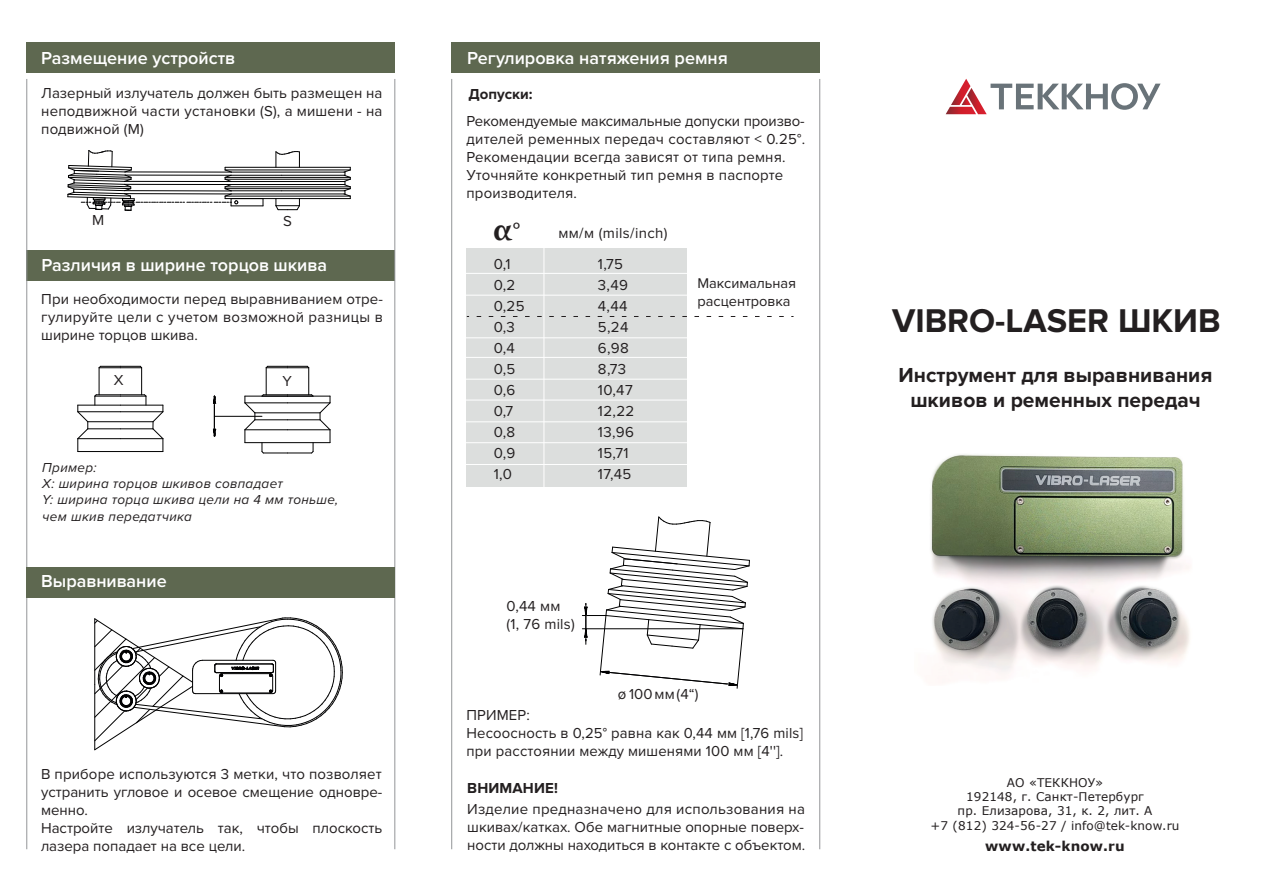
<style>
.page{position:relative;width:1263px;height:893px;background:#fff}
.page>*{position:absolute;margin:0;border:0;box-sizing:border-box;transform-origin:0 0}
.t1{font:700 34.05px "Proxima Nova";color:#231f20}
.t2{font:700 31.5px "Constantia";color:#231f20}
.t3{font:700 21px/25.2px "Proxima Nova";color:#231f20;text-align:center}
.t4{font:600 18px "Proxima Nova";color:#fff}
.t5{font:15px/21px "Proxima Nova";letter-spacing:.01em;color:#231f20}
.t6{font:700 15px "Proxima Nova";letter-spacing:.01em;color:#231f20}
.t7{font:14.55px/17.5px "Proxima Nova";color:#231f20}
.t8{font:italic 13.5px/16.2px "Proxima Nova";letter-spacing:.025em;color:#231f20}
.t9{font:700 13.5px "Verdana";letter-spacing:.01em;color:#231f20}
.t10{font:12px/14.4px "Verdana";letter-spacing:.01em;color:#231f20;text-align:center}
.s1{font-size:21px}
</style>
<div class="page">
<svg style="left:94px;top:618px;width:249px;height:132px"></svg>
<div style="left:27px;top:42px;width:368px;height:31px;background:#5e6850"></div>
<div style="left:27px;top:250px;width:368px;height:31px;background:#5e6850"></div>
<hr style="left:27px;top:79px;width:1px;height:770px;background:#939598">
<hr style="left:395px;top:79px;width:1px;height:770px;background:#939598">
<div style="left:452px;top:42px;width:368px;height:31px;background:#5e6850"></div>
<hr style="left:451px;top:79px;width:1px;height:770px;background:#939598">
<hr style="left:819px;top:79px;width:1px;height:770px;background:#939598">
<div style="left:27px;top:567px;width:368px;height:30px;background:#5e6850"></div>
<svg style="left:582px;top:516px;width:168px;height:173px"></svg>
<hr style="left:214px;top:416px;width:48px;height:1px;background:#000001">
<svg style="left:95px;top:366px;width:52px;height:39px"></svg>
<hr style="left:120px;top:438px;width:43px;height:1px;background:#000001">
<hr style="left:88px;top:429px;width:32px;height:1px;background:#000001">
<hr style="left:78px;top:411px;width:42px;height:1px;background:#000001">
<hr style="left:78px;top:405px;width:42px;height:1px;background:#000001">
<hr style="left:120px;top:405px;width:43px;height:1px;background:#000001">
<hr style="left:120px;top:411px;width:43px;height:1px;background:#000001">
<hr style="left:120px;top:429px;width:33px;height:1px;background:#000001">
<hr style="left:88px;top:421px;width:65px;height:1px;background:#000001">
<hr style="left:78px;top:438px;width:42px;height:1px;background:#000001">
<hr style="left:78px;top:451px;width:85px;height:1px;background:#000001">
<svg style="left:153px;top:405px;width:11px;height:47px"></svg>
<svg style="left:77px;top:405px;width:12px;height:47px"></svg>
<svg style="left:262px;top:366px;width:51px;height:30px"></svg>
<hr style="left:287px;top:429px;width:43px;height:1px;background:#000001">
<hr style="left:255px;top:420px;width:32px;height:1px;background:#000001">
<hr style="left:245px;top:403px;width:42px;height:1px;background:#000001">
<hr style="left:245px;top:396px;width:42px;height:1px;background:#000001">
<hr style="left:287px;top:396px;width:43px;height:1px;background:#000001">
<hr style="left:287px;top:403px;width:43px;height:1px;background:#000001">
<hr style="left:287px;top:420px;width:33px;height:1px;background:#000001">
<hr style="left:255px;top:413px;width:65px;height:1px;background:#000001">
<hr style="left:245px;top:429px;width:42px;height:1px;background:#000001">
<hr style="left:245px;top:442px;width:85px;height:1px;background:#000001">
<svg style="left:320px;top:396px;width:11px;height:47px"></svg>
<svg style="left:245px;top:396px;width:11px;height:47px"></svg>
<svg style="left:262px;top:443px;width:52px;height:11px"></svg>
<svg style="left:213px;top:396px;width:3px;height:9px"></svg>
<svg style="left:213px;top:428px;width:3px;height:9px"></svg>
<hr style="left:214px;top:396px;width:1px;height:40px;background:#000001">
<hr style="left:231px;top:175px;width:51px;height:1px;background:#000001">
<hr style="left:231px;top:184px;width:114px;height:1px;background:#000001">
<hr style="left:225px;top:196px;width:125px;height:1px;background:#000001">
<hr style="left:231px;top:194px;width:114px;height:1px;background:#000001">
<hr style="left:225px;top:167px;width:125px;height:1px;background:#000001">
<hr style="left:225px;top:198px;width:125px;height:1px;background:#000001">
<hr style="left:225px;top:179px;width:125px;height:1px;background:#000001">
<hr style="left:225px;top:170px;width:125px;height:1px;background:#000001">
<hr style="left:225px;top:188px;width:125px;height:1px;background:#000001">
<hr style="left:225px;top:177px;width:125px;height:1px;background:#000001">
<hr style="left:231px;top:181px;width:114px;height:1px;background:#000001">
<hr style="left:231px;top:172px;width:114px;height:1px;background:#000001">
<hr style="left:225px;top:187px;width:125px;height:1px;background:#000001">
<hr style="left:231px;top:191px;width:51px;height:1px;background:#000001">
<hr style="left:282px;top:191px;width:63px;height:1px;background:#000001">
<hr style="left:282px;top:175px;width:63px;height:1px;background:#000001">
<svg style="left:275px;top:199px;width:25px;height:11px"></svg>
<svg style="left:275px;top:151px;width:25px;height:16px"></svg>
<svg style="left:344px;top:167px;width:7px;height:32px"></svg>
<hr style="left:231px;top:206px;width:32px;height:1px;background:#000001">
<svg style="left:67px;top:150px;width:171px;height:61px"></svg>
<svg style="left:946px;top:79px;width:214px;height:35px"></svg>
<div style="left:467px;top:248px;width:220px;height:238px;background:#dcdedd"></div>
<hr style="left:455px;top:273px;width:232px;height:1px;background:#fff">
<hr style="left:455px;top:295px;width:232px;height:1px;background:#fff">
<hr style="left:455px;top:357px;width:232px;height:1px;background:#fff">
<hr style="left:455px;top:337px;width:232px;height:1px;background:#fff">
<svg style="left:477px;top:316px;width:316px;height:1px"></svg>
<hr style="left:455px;top:379px;width:232px;height:1px;background:#fff">
<hr style="left:455px;top:400px;width:232px;height:1px;background:#fff">
<hr style="left:455px;top:421px;width:232px;height:1px;background:#fff">
<hr style="left:455px;top:442px;width:232px;height:1px;background:#fff">
<hr style="left:455px;top:464px;width:232px;height:1px;background:#fff">
<hr style="left:544px;top:212px;width:1px;height:287px;background:#fff">
<img style="left:930px;top:454px;width:260px;height:221px">
<p class="t4" style="left:41px;top:45px;width:195px">Размещение устройств</p>
<p class="t5" style="left:41px;top:84px;width:343px;line-height:18px;text-align:justify">Лазерный излучатель должен быть размещен на неподвижной части установки (S), а мишени - на подвижной (M)</p>
<p class="t5" style="left:92px;top:209px;width:14px">M</p>
<p class="t5" style="left:283px;top:209px;width:10px">S</p>
<p class="t4" style="left:42px;top:252px;width:287px">Различия в ширине торцов шкива</p>
<p class="t5" style="left:41px;top:290px;width:343px;line-height:18px;text-align:justify">При необходимости перед выравниванием отре&shy;гулируйте цели с учетом возможной разницы в ширине торцов шкива.</p>
<p class="t5" style="left:114px;top:369px;width:11px">X</p>
<p class="t5" style="left:282px;top:370px;width:11px">Y</p>
<p class="t8" style="left:42px;top:459px;width:298px">Пример:<br>Х: ширина торцов шкивов совпадает<br>Y: ширина торца шкива цели на 4 мм тоньше, чем шкив передатчика</p>
<p class="t4" style="left:41px;top:568px;width:127px">Выравнивание</p>
<p class="t5" style="left:41px;top:764px;width:343px;line-height:18px">В приборе используются 3 метки, что позволяет устранить угловое и осевое смещение одновре&shy;менно.<br>Настройте излучатель так, чтобы плоскость лазера попадает на все цели.</p>
<p class="t4" style="left:467px;top:44px;width:262px">Регулировка натяжения ремня</p>
<p class="t6" style="left:469px;top:85px;width:66px">Допуски:</p>
<p class="t5" style="left:466px;top:111px;width:340px;line-height:18px">Рекомендуемые максимальные допуски произво&shy;дителей ременных передач составляют &lt; 0.25°.<br>Рекомендации всегда зависят от типа ремня.<br>Уточняйте конкретный тип ремня в паспорте производителя.</p>
<h2 class="t2" style="left:493px;top:208px;width:29px">α<span class="s1">°</span></h2>
<p class="t5" style="left:558px;top:222px;width:111px">мм/м (mils/inch)</p>
<p class="t5" style="left:494px;top:253px;width:32px">0,1<br>0,2<br>0,25<br>0,3<br>0,4<br>0,5<br>0,6<br>0,7<br>0,8<br>0,9<br>1,0</p>
<p class="t5" style="left:598px;top:253px;width:38px">1,75<br>3,49<br>4,44<br>5,24<br>6,98<br>8,73<br>10,47<br>12,22<br>13,96<br>15,71<br>17,45</p>
<p class="t7" style="left:697px;top:274px;width:100px">Максимальная расцентровка</p>
<p class="t5" style="left:506px;top:596px;width:70px;line-height:18px">0,44 мм (1, 76 mils)</p>
<p class="t5" style="left:618px;top:683px;width:82px">ø 100мм(4“)</p>
<p class="t5" style="left:467px;top:705px;width:338px;line-height:18px">ПРИМЕР:<br>Несоосность в 0,25° равна как 0,44 мм [1,76 mils] при расстоянии между мишенями 100 мм [4''].</p>
<p class="t6" style="left:467px;top:779px;width:92px">ВНИМАНИЕ!</p>
<p class="t5" style="left:467px;top:799px;width:339px;line-height:18px;text-align:justify">Изделие предназначено для использования на шкивах/катках. Обе магнитные опорные поверх&shy;ности должны находиться в контакте с объектом.</p>
<h1 class="t1" style="left:892px;top:301px;width:330px">VIBRO-LASER ШКИВ</h1>
<h3 class="t3" style="left:898px;top:363px;width:315px">Инструмент для выравнивания шкивов и ременных передач</h3>
<p class="t10" style="left:930px;top:775px;width:250px">АО «ТЕККНОУ»<br>192148, г. Санкт-Петербург<br>пр. Елизарова, 31, к. 2, лит. А<br>+7 (812) 324-56-27 / info@tek-know.ru</p>
<p class="t9" style="left:985px;top:836px;width:141px">www.tek-know.ru</p>
</div>
